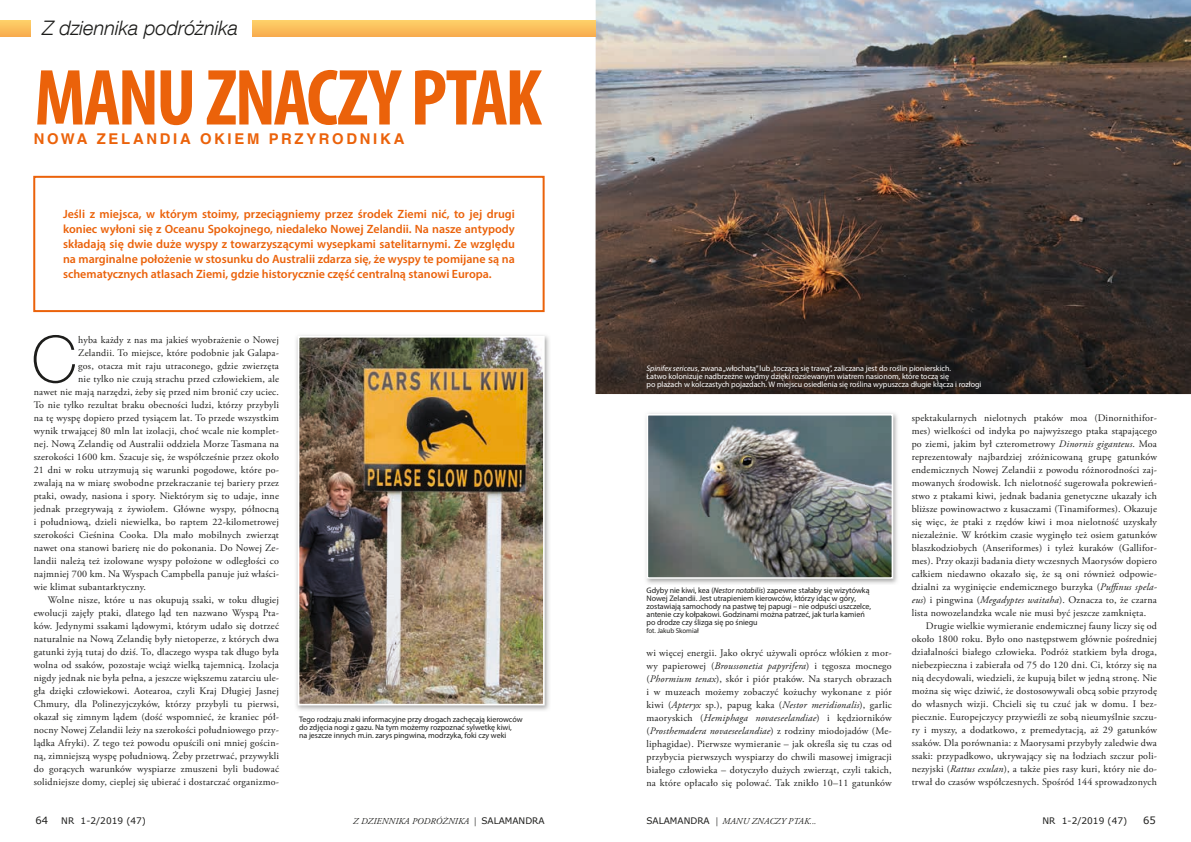
<style>
.page{position:relative;width:1191px;height:842px;background:#fff}
.page>*{position:absolute;margin:0;border:0;box-sizing:border-box;transform-origin:0 0}
.t1{font:700 condensed 80.2px "Myriad Pro";letter-spacing:-.035em;color:#eb620a}
.t2{font:100 64.6px "Helvetica Neue";color:#1d1d1b}
.t3{font:italic 300 20px "Helvetica Neue LT Com";color:#1d1d1b}
.t4{font:700 14.9px "Helvetica";letter-spacing:.18em;color:#eb620a}
.t5{font:600 12px/15px "Myriad Pro";color:#eb620a;text-align:justify}
.t6{font:10px/13px "Adobe Garamond Pro";letter-spacing:.02em;color:#1d1d1b;text-align:justify}
.t7{font:10px "Verdana";color:#1d1d1b}
.t8{font:italic 9px "Adobe Garamond Pro";letter-spacing:.015em;color:#1d1d1b}
.t9{font:9px "Verdana";color:#1d1d1b}
.t10{font:8px/8px "Myriad Pro";letter-spacing:-.005em;color:#1d1d1b}
.t11{font:8px/8px "Myriad Pro";letter-spacing:-.005em;color:#fff}
.t12{font:7px "Myriad Pro";letter-spacing:-.005em;color:#1d1d1b}
.s1{font-style:italic}
.s2{font-family:"Verdana";font-style:normal}
</style>
<div class="page">
<img style="left:595px;top:0;width:596px;height:394px">
<img style="left:296px;top:335px;width:253px;height:376px">
<img style="left:301px;top:339px;width:240px;height:363px">
<div style="left:298px;top:336px;width:246px;height:369px;border:2px solid #fff"></div>
<img style="left:646px;top:413px;width:252px;height:171px">
<img style="left:649px;top:417px;width:241px;height:159px">
<div style="left:646px;top:414px;width:247px;height:165px;border:2px solid #fff"></div>
<svg style="left:0;top:21px;width:30px;height:15px"></svg>
<svg style="left:252px;top:21px;width:343px;height:15px;background:#fabe5b"></svg>
<div style="left:33px;top:176px;width:511px;height:136px;border:2px solid #eb620a"></div>
<h3 class="t3" style="left:43px;top:16px;width:197px">Z dziennika podróżnika</h3>
<h1 class="t1" style="left:35px;top:48px;width:509px">MANU ZNACZY PTAK</h1>
<h3 class="t4" style="left:34px;top:129px;width:372px">NOWA ZELANDIA OKIEM PRZYRODNIKA</h3>
<p class="t5" style="left:63px;top:207px;width:453px">Jeśli z miejsca, w którym stoimy, przeciągniemy przez środek Ziemi nić, to jej drugi koniec wyłoni się z Oceanu Spokojnego, niedaleko Nowej Zelandii. Na nasze antypody składają się dwie duże wyspy z towarzyszącymi wysepkami satelitarnymi. Ze względu na marginalne położenie w stosunku do Australii zdarza się, że wyspy te pomijane są na schematycznych atlasach Ziemi, gdzie historycznie część centralną stanowi Europa.</p>
<h2 class="t2" style="left:31px;top:322px;width:47px">C</h2>
<p class="t6" style="left:78px;top:334px;width:202px">hyba każdy z nas ma jakieś wyobrażenie o Nowej</p>
<p class="t6" style="left:78px;top:347px;width:202px">Zelandii. To miejsce, które podobnie jak Galapa-</p>
<p class="t6" style="left:78px;top:360px;width:202px">gos, otacza mit raju utraconego, gdzie zwierzęta</p>
<p class="t6" style="left:78px;top:373px;width:202px">nie tylko nie czują strachu przed człowiekiem, ale</p>
<p class="t6" style="left:34px;top:386px;width:247px">nawet nie mają narzędzi, żeby się przed nim bronić czy uciec.</p>
<p class="t6" style="left:34px;top:399px;width:247px">To nie tylko rezultat braku obecności ludzi, którzy przybyli</p>
<p class="t6" style="left:34px;top:412px;width:247px">na tę wyspę dopiero przed tysiącem lat. To przede wszystkim</p>
<p class="t6" style="left:34px;top:425px;width:247px">wynik trwającej 80 mln lat izolacji, choć wcale nie komplet-</p>
<p class="t6" style="left:34px;top:438px;width:247px">nej. Nową Zelandię od Australii oddziela Morze Tasmana na</p>
<p class="t6" style="left:34px;top:451px;width:247px">szerokości 1600 km. Szacuje się, że współcześnie przez około</p>
<p class="t6" style="left:34px;top:464px;width:247px">21 dni w roku utrzymują się warunki pogodowe, które po-</p>
<p class="t6" style="left:34px;top:477px;width:247px">zwalają na w miarę swobodne przekraczanie tej bariery przez</p>
<p class="t6" style="left:34px;top:490px;width:247px">ptaki, owady, nasiona i spory. Niektórym się to udaje, inne</p>
<p class="t6" style="left:34px;top:503px;width:247px">jednak przegrywają z żywiołem. Główne wyspy, północną</p>
<p class="t6" style="left:34px;top:516px;width:247px">i południową, dzieli niewielka, bo raptem 22-kilometrowej</p>
<p class="t6" style="left:34px;top:529px;width:247px">szerokości Cieśnina Cooka. Dla mało mobilnych zwierząt</p>
<p class="t6" style="left:34px;top:542px;width:247px">nawet ona stanowi barierę nie do pokonania. Do Nowej Ze-</p>
<p class="t6" style="left:34px;top:555px;width:247px">landii należą też izolowane wyspy położone w odległości co</p>
<p class="t6" style="left:34px;top:568px;width:247px">najmniej 700 km. Na Wyspach Campbella panuje już właści-</p>
<p class="t6" style="left:34px;top:581px;width:114px">wie klimat subantarktyczny.</p>
<p class="t6" style="left:48px;top:594px;width:232px">Wolne nisze, które u nas okupują ssaki, w toku długiej</p>
<p class="t6" style="left:34px;top:607px;width:247px">ewolucji zajęły ptaki, dlatego ląd ten nazwano Wyspą Pta-</p>
<p class="t6" style="left:34px;top:620px;width:247px">ków. Jedynymi ssakami lądowymi, którym udało się dotrzeć</p>
<p class="t6" style="left:34px;top:633px;width:247px">naturalnie na Nową Zelandię były nietoperze, z których dwa</p>
<p class="t6" style="left:34px;top:646px;width:247px">gatunki żyją tutaj do dziś. To, dlaczego wyspa tak długo była</p>
<p class="t6" style="left:34px;top:659px;width:247px">wolna od ssaków, pozostaje wciąż wielką tajemnicą. Izolacja</p>
<p class="t6" style="left:34px;top:672px;width:247px">nigdy jednak nie była pełna, a jeszcze większemu zatarciu ule-</p>
<p class="t6" style="left:34px;top:685px;width:247px">gła dzięki człowiekowi. Aotearoa, czyli Kraj Długiej Jasnej</p>
<p class="t6" style="left:34px;top:698px;width:247px">Chmury, dla Polinezyjczyków, którzy przybyli tu pierwsi,</p>
<p class="t6" style="left:34px;top:711px;width:247px">okazał się zimnym lądem (dość wspomnieć, że kraniec pół-</p>
<p class="t6" style="left:34px;top:724px;width:247px">nocny Nowej Zelandii leży na szerokości południowego przy-</p>
<p class="t6" style="left:34px;top:737px;width:247px">lądka Afryki). Z tego też powodu opuścili oni mniej gościn-</p>
<p class="t6" style="left:34px;top:750px;width:247px">ną, zimniejszą wyspę południową. Żeby przetrwać, przywykli</p>
<p class="t6" style="left:34px;top:763px;width:247px">do gorących warunków wyspiarze zmuszeni byli budować</p>
<p class="t6" style="left:34px;top:776px;width:247px">solidniejsze domy, cieplej się ubierać i dostarczać organizmo-</p>
<p class="t10" style="left:299px;top:715px;width:225px">Tego rodzaju znaki informacyjne przy drogach zachęcają kierowców do zdjęcia nogi z gazu. Na tym możemy rozpoznać sylwetkę kiwi,<br>na jeszcze innych m.in. zarys pingwina, modrzyka, foki czy weki</p>
<p class="t11" style="left:646px;top:364px;width:336px"><span class="s1">Spinifex sericeus</span>, zwana „włochatą” lub „toczącą się trawą”, zaliczana jest do roślin pionierskich.<br>Łatwo kolonizuje nadbrzeżne wydmy dzięki rozsiewanym wiatrem nasionom, które toczą się<br>po plażach w kolczastych pojazdach. W miejscu osiedlenia się roślina wypuszcza długie kłącza i rozłogi</p>
<p class="t10" style="left:646px;top:586px;width:226px">Gdyby nie kiwi, kea (<span class="s1">Nestor notabilis</span>) zapewne stałaby się wizytówką Nowej Zelandii. Jest utrapieniem kierowców, którzy idąc w góry, zostawiają samochody na pastwę tej papugi – nie odpuści uszczelce, antenie czy kołpakowi. Godzinami można patrzeć, jak turla kamień po drodze czy ślizga się po śniegu</p>
<p class="t12" style="left:646px;top:626px;width:54px">fot. Jakub Skomiał</p>
<p class="t6" style="left:646px;top:646px;width:247px">wi więcej energii. Jako okryć używali oprócz włókien z mor&shy;wy papierowej (<span class="s1">Broussonetia papyrifera</span>) i tęgosza mocnego (<span class="s1">Phormium tenax</span>), skór i piór ptaków. Na starych obrazach i w muzeach możemy zobaczyć kożuchy wykonane z piór kiwi (<span class="s1">Apteryx</span> sp.), papug kaka (<span class="s1">Nestor meridionalis</span>), garlic maoryskich (<span class="s1">Hemiphaga novaeseelandiae</span>) i kędziorników (<span class="s1">Prosthemadera novaeseelandiae</span>) z rodziny miodojadów (Me&shy;liphagidae). Pierwsze wymieranie – jak określa się tu czas od przybycia pierwszych wyspiarzy do chwili masowej imigracji białego człowieka – dotyczyło dużych zwierząt, czyli takich, na które opłacało się polować. Tak znikło 10–11 gatunków</p>
<p class="t6" style="left:911px;top:412px;width:247px">spektakularnych nielotnych ptaków moa (Dinornithifor&shy;mes) wielkości od indyka po najwyższego ptaka stąpającego po ziemi, jakim był czterometrowy <span class="s1">Dinornis giganteus</span>. Moa reprezentowały najbardziej zróżnicowaną grupę gatunków endemicznych Nowej Zelandii z powodu różnorodności zaj&shy;mowanych środowisk. Ich nielotność sugerowała pokrewień&shy;stwo z ptakami kiwi, jednak badania genetyczne ukazały ich bliższe powinowactwo z kusaczami (Tinamiformes). Okazuje się więc, że ptaki z rzędów kiwi i moa nielotność uzyskały niezależnie. W krótkim czasie wyginęło też osiem gatunków blaszkodziobych (Anseriformes) i tyleż kuraków (Gallifor&shy;mes). Przy okazji badania diety wczesnych Maorysów dopiero całkiem niedawno okazało się, że są oni również odpowie&shy;dzialni za wyginięcie endemicznego burzyka (<span class="s1">Puffinus spela&shy;eus</span>) i pingwina (<span class="s1">Megadyptes waitaha</span>). Oznacza to, że czarna lista nowozelandzka wcale nie musi być jeszcze zamknięta.</p>
<p class="t6" style="left:911px;top:620px;width:247px;text-indent:14px">Drugie wielkie wymieranie endemicznej fauny liczy się od około 1800 roku. Było ono następstwem głównie pośredniej działalności białego człowieka. Podróż statkiem była droga, niebezpieczna i zabierała od 75 do 120 dni. Ci, którzy się na nią decydowali, wiedzieli, że kupują bilet w jedną stronę. Nie można się więc dziwić, że dostosowywali obcą sobie przyrodę do własnych wizji. Chcieli się tu czuć jak w domu. I bez&shy;piecznie. Europejczycy przywieźli ze sobą nieumyślnie szczu&shy;ry i myszy, a dodatkowo, z premedytacją, aż 29 gatunków ssaków. Dla porównania: z Maorysami przybyły zaledwie dwa ssaki: przypadkowo, ukrywający się na łodziach szczur poli&shy;nezyjski (<span class="s1">Rattus exulan</span>), a także pies rasy kuri, który nie do&shy;trwał do czasów współczesnych. Spośród 144 sprowadzonych</p>
<p class="t7" style="left:35px;top:814px;width:14px">64</p>
<p class="t9" style="left:61px;top:815px;width:86px">NR 1-2/2019 (47)</p>
<p class="t8" style="left:353px;top:816px;width:193px">Z DZIENNIKA PODRÓŻNIKA | <span class="s2">SALAMANDRA</span></p>
<p class="t8" style="left:646px;top:816px;width:171px"><span class="s2">SALAMANDRA</span> | MANU ZNACZY PTAK...</p>
<p class="t9" style="left:1042px;top:815px;width:86px">NR 1-2/2019 (47)</p>
<p class="t7" style="left:1143px;top:814px;width:14px">65</p>
</div>
